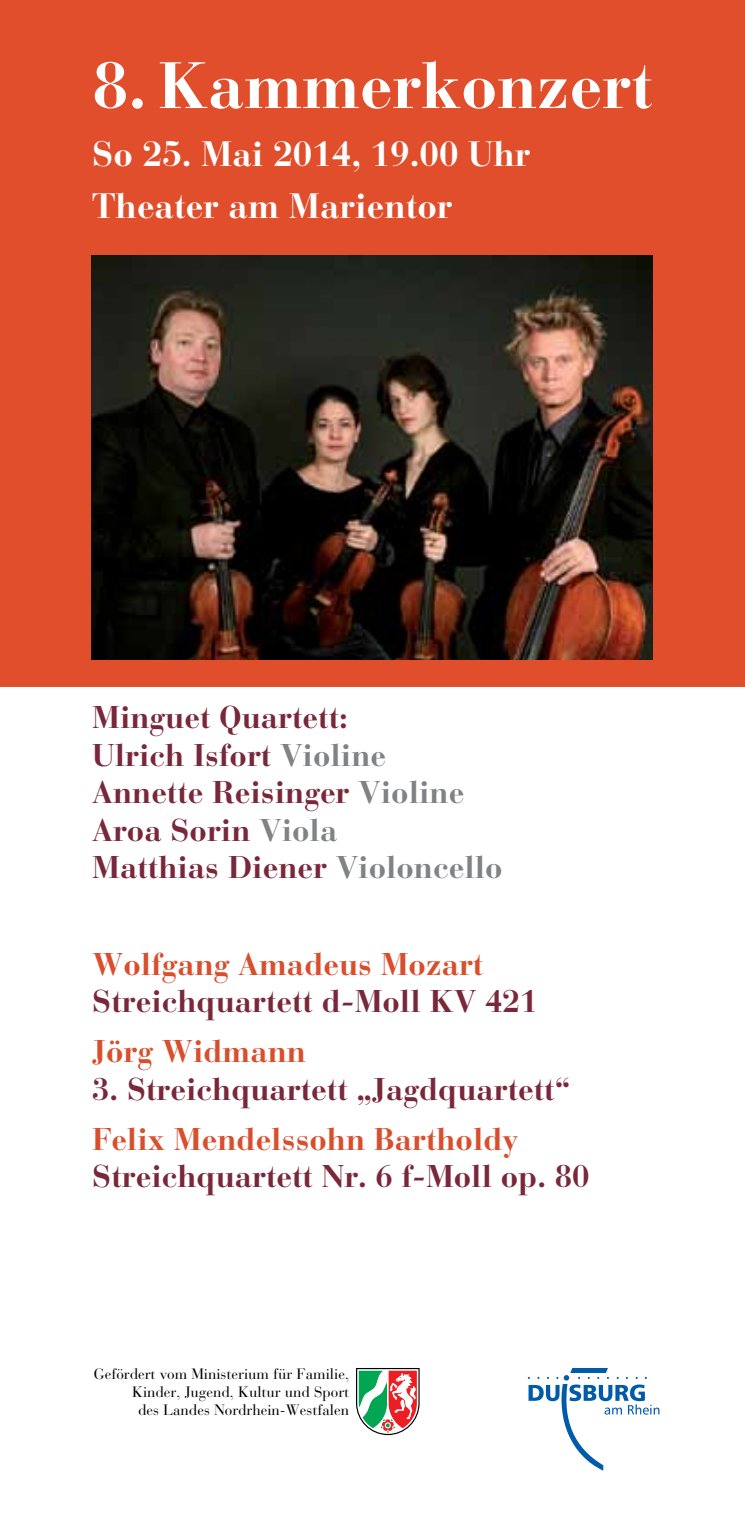
<style>
.page{position:relative;width:745px;height:1531px;background:#fff}
.page>*{position:absolute;margin:0;border:0;box-sizing:border-box;transform-origin:0 0}
.t1{font:700 65px "Bauer Bodoni Std";color:#fff}
.t2{font:700 35px/52.5px "Bauer Bodoni Std";color:#fff}
.t3{font:700 31.25px/37.5px "Bauer Bodoni Std";color:#79283b}
.t4{font:700 31.25px "Bauer Bodoni Std";color:#d94e2d}
.t5{font:15px/18px "Bauer Bodoni Std";color:#000;text-align:right}
.s1{color:#808285}
</style>
<div class="page">
<svg style="left:527px;top:1368px;width:132px;height:102px"></svg>
<svg style="left:356px;top:1368px;width:63px;height:67px"></svg>
<div style="left:0;top:0;width:744px;height:686px;background:#e04e2b"></div>
<img style="left:92px;top:256px;width:560px;height:403px">
<h1 class="t1" style="left:92px;top:46px;width:561px">8. Kammerkonzert</h1>
<p class="t2" style="left:92px;top:127px;width:439px">So 25. Mai 2014, 19.00 Uhr<br>Theater am Marientor</p>
<p class="t3" style="left:92px;top:699px;width:411px">Minguet Quartett:<br>Ulrich Isfort <span class="s1">Violine<br></span>Annette Reisinger <span class="s1">Violine<br></span>Aroa Sorin <span class="s1">Viola<br></span>Matthias Diener <span class="s1">Violoncello</span></p>
<p class="t4" style="left:92px;top:945px;width:392px">Wolfgang Amadeus Mozart</p>
<p class="t3" style="left:92px;top:982px;width:446px">Streichquartett d-Moll KV 421</p>
<p class="t4" style="left:92px;top:1032px;width:215px">Jörg Widmann</p>
<p class="t3" style="left:92px;top:1070px;width:479px">3. Streichquartett „Jagdquartett“</p>
<p class="t4" style="left:92px;top:1120px;width:427px">Felix Mendelssohn Bartholdy</p>
<p class="t3" style="left:92px;top:1157px;width:498px">Streichquartett Nr. 6 f-Moll op. 80</p>
<p class="t5" style="left:94px;top:1365px;width:257px">Gefördert vom Ministerium für Familie,<br>Kinder, Jugend, Kultur und Sport<br>des Landes Nordrhein-Westfalen</p>
</div>
